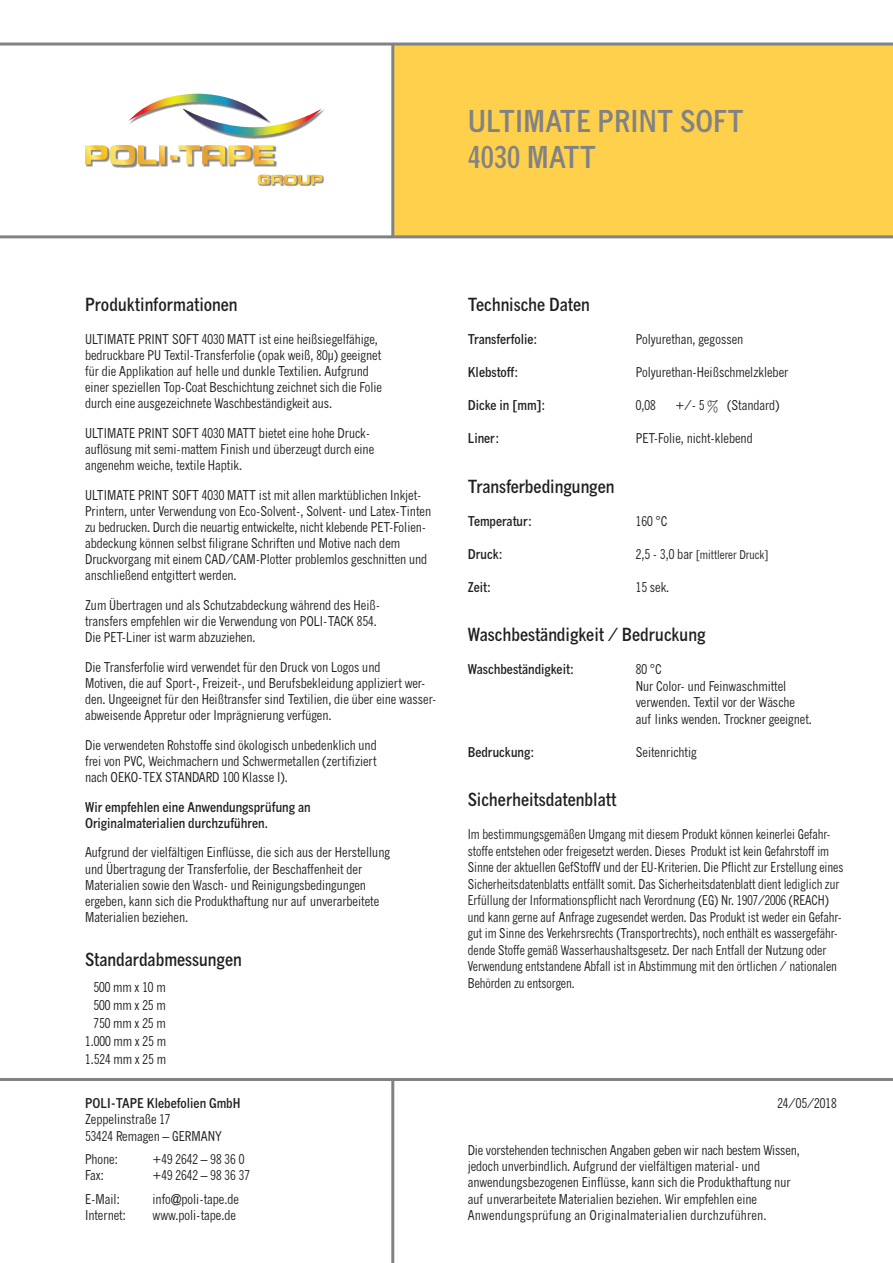
<style>
.page{position:relative;width:893px;height:1263px;background:#fff}
.page>*{position:absolute;margin:0;border:0;box-sizing:border-box;transform-origin:0 0}
.t1{font:700 condensed 30px/36px "News Gothic MT Pro";color:#808285}
.t2{font:700 condensed 18px "News Gothic MT Pro";color:#231f20}
.t3{font:condensed 13.5px/16px "News Gothic MT Pro";color:#231f20}
.t4{font:condensed 13.5px/16.5px "News Gothic MT Pro";color:#231f20;scale:.95 1}
.t5{font:700 condensed 13.5px/16px "News Gothic MT Pro";color:#231f20}
.t6{font:condensed 12px "News Gothic MT Pro";color:#231f20}
.s1{font-size:13.5px}
</style>
<div class="page">
<div style="left:393px;top:44px;width:500px;height:193px;background:#fed04c"></div>
<hr style="left:0;top:235px;width:893px;height:3px;background:#808285">
<hr style="left:0;top:43px;width:893px;height:3px;background:#808285">
<hr style="left:391px;top:44px;width:3px;height:193px;background:#808285">
<hr style="left:0;top:1078px;width:893px;height:3px;background:#808285">
<hr style="left:391px;top:1079px;width:3px;height:184px;background:#808285">
<img style="left:259px;top:175px;width:66px;height:11px">
<svg style="left:258px;top:175px;width:64px;height:10px"></svg>
<img style="left:86px;top:165px;width:82px;height:3px">
<img style="left:187px;top:146px;width:90px;height:21px">
<svg style="left:85px;top:145px;width:189px;height:20px"></svg>
<img style="left:230px;top:109px;width:95px;height:30px">
<svg style="left:128px;top:94px;width:194px;height:42px"></svg>
<h1 class="t1" style="left:468px;top:103px;width:277px">ULTIMATE PRINT SOFT<br>4030 MATT</h1>
<h2 class="t2" style="left:85px;top:293px;width:154px">Produktinformationen</h2>
<p class="t3" style="left:85px;top:331px;width:298px">ULTIMATE PRINT SOFT 4030 MATT ist eine heißsiegelfähige, bedruckbare PU Textil-Transferfolie (opak weiß, 80µ) geeignet für die Applikation auf helle und dunkle Textilien. Aufgrund einer speziellen Top-Coat Beschichtung zeichnet sich die Folie durch eine ausgezeichnete Waschbeständigkeit aus.</p>
<p class="t3" style="left:85px;top:425px;width:291px">ULTIMATE PRINT SOFT 4030 MATT bietet eine hohe Druck&shy;auflösung mit semi-mattem Finish und überzeugt durch eine angenehm weiche, textile Haptik.</p>
<p class="t3" style="left:85px;top:487px;width:348px">ULTIMATE PRINT SOFT 4030 MATT ist mit allen marktüblichen Inkjet-Printern, unter Verwendung von Eco-Solvent-, Solvent- und Latex-Tinten zu bedrucken. Durch die neuartig entwickelte, nicht klebende PET-Folien&shy;abdeckung können selbst filigrane Schriften und Motive nach dem Druckvorgang mit einem CAD/CAM-Plotter problemlos geschnitten und anschließend entgittert werden.</p>
<p class="t3" style="left:85px;top:597px;width:297px">Zum Übertragen und als Schutzabdeckung während des Heiß&shy;transfers empfehlen wir die Verwendung von POLI-TACK 854.<br>Die PET-Liner ist warm abzuziehen.</p>
<p class="t3" style="left:85px;top:659px;width:353px">Die Transferfolie wird verwendet für den Druck von Logos und<br>Motiven, die auf Sport-, Freizeit-, und Berufsbekleidung appliziert wer&shy;den. Ungeeignet für den Heißtransfer sind Textilien, die über eine wasser&shy;abweisende Appretur oder Imprägnierung verfügen.</p>
<p class="t3" style="left:85px;top:737px;width:293px;text-align:justify">Die verwendeten Rohstoffe sind ökologisch unbedenklich und frei von PVC, Weichmachern und Schwermetallen (zertifiziert nach OEKO-TEX STANDARD 100 Klasse I).</p>
<p class="t5" style="left:85px;top:798px;width:227px">Wir empfehlen eine Anwendungsprüfung an<br>Originalmaterialien durchzuführen.</p>
<p class="t3" style="left:85px;top:844px;width:306px">Aufgrund der vielfältigen Einflüsse, die sich aus der Herstellung und Übertragung der Transferfolie, der Beschaffenheit der Materialien sowie den Wasch- und Reinigungsbedingungen ergeben, kann sich die Produkthaftung nur auf unverarbeitete Materialien beziehen.</p>
<h2 class="t2" style="left:85px;top:948px;width:158px">Standardabmessungen</h2>
<p class="t3" style="left:85px;top:978px;width:82px;line-height:18px;text-align:right">500 mm x 10 m<br>500 mm x 25 m<br>750 mm x 25 m<br>1.000 mm x 25 m<br>1.524 mm x 25 m</p>
<p class="t5" style="left:85px;top:1095px;width:157px">POLI-TAPE Klebefolien GmbH</p>
<p class="t3" style="left:85px;top:1111px;width:138px">Zeppelinstraße 17<br>53424 Remagen – GERMANY</p>
<p class="t3" style="left:85px;top:1151px;width:34px">Phone:</p>
<p class="t3" style="left:153px;top:1151px;width:93px">+49 2642 – 98 36 0</p>
<p class="t3" style="left:85px;top:1167px;width:20px">Fax:</p>
<p class="t3" style="left:153px;top:1167px;width:99px">+49 2642 – 98 36 37</p>
<p class="t3" style="left:85px;top:1191px;width:36px">E-Mail:</p>
<p class="t3" style="left:153px;top:1191px;width:88px">info@poli-tape.de</p>
<p class="t3" style="left:85px;top:1207px;width:42px">Internet:</p>
<p class="t3" style="left:153px;top:1207px;width:85px">www.poli-tape.de</p>
<h2 class="t2" style="left:468px;top:293px;width:124px">Technische Daten</h2>
<p class="t5" style="left:468px;top:331px;width:71px">Transferfolie:</p>
<p class="t3" style="left:636px;top:331px;width:109px">Polyurethan, gegossen</p>
<p class="t5" style="left:468px;top:364px;width:52px">Klebstoff:</p>
<p class="t3" style="left:636px;top:364px;width:154px">Polyurethan-Heißschmelzkleber</p>
<p class="t5" style="left:468px;top:397px;width:79px">Dicke in [mm]:</p>
<p class="t3" style="left:636px;top:397px;width:21px">0,08</p>
<p class="t3" style="left:675px;top:397px;width:106px">+/- 5 % (Standard)</p>
<p class="t5" style="left:468px;top:430px;width:33px">Liner:</p>
<p class="t3" style="left:636px;top:430px;width:118px">PET-Folie, nicht-klebend</p>
<h2 class="t2" style="left:468px;top:475px;width:148px">Transferbedingungen</h2>
<p class="t5" style="left:468px;top:512px;width:66px">Temperatur:</p>
<p class="t3" style="left:636px;top:513px;width:33px">160 °C</p>
<p class="t5" style="left:468px;top:545px;width:36px">Druck:</p>
<p class="t6" style="left:636px;top:547px;width:134px"><span class="s1">2,5 - 3,0 bar</span> [mittlerer Druck]</p>
<p class="t5" style="left:468px;top:578px;width:25px">Zeit:</p>
<p class="t3" style="left:636px;top:579px;width:35px">15 sek.</p>
<h2 class="t2" style="left:468px;top:623px;width:239px">Waschbeständigkeit / Bedruckung</h2>
<p class="t5" style="left:468px;top:661px;width:108px">Waschbeständigkeit:</p>
<p class="t3" style="left:636px;top:661px;width:178px;line-height:16.5px">80 °C<br>Nur Color- und Feinwaschmittel verwenden. Textil vor der Wäsche auf links wenden. Trockner geeignet.</p>
<p class="t5" style="left:468px;top:743px;width:68px">Bedruckung:</p>
<p class="t3" style="left:636px;top:744px;width:63px">Seitenrichtig</p>
<h2 class="t2" style="left:468px;top:788px;width:150px">Sicherheitsdatenblatt</h2>
<p class="t4" style="left:468px;top:826px;width:397px">Im bestimmungsgemäßen Umgang mit diesem Produkt können keinerlei Gefahr&shy;stoffe entstehen oder freigesetzt werden. Dieses Produkt ist kein Gefahrstoff im Sinne der aktuellen GefStoffV und der EU-Kriterien. Die Pflicht zur Erstellung eines Sicherheitsdatenblatts entfällt somit. Das Sicherheitsdatenblatt dient lediglich zur Erfüllung der Informationspflicht nach Verordnung (EG) Nr. 1907/2006 (REACH) und kann gerne auf Anfrage zugesendet werden. Das Produkt ist weder ein Gefahr&shy;gut im Sinne des Verkehrsrechts (Transportrechts), noch enthält es wassergefähr&shy;dende Stoffe gemäß Wasserhaushaltsgesetz. Der nach Entfall der Nutzung oder Verwendung entstandene Abfall ist in Abstimmung mit den örtlichen / nationalen Behörden zu entsorgen.</p>
<p class="t3" style="left:777px;top:1095px;width:61px">24/05/2018</p>
<p class="t3" style="left:468px;top:1142px;width:334px">Die vorstehenden technischen Angaben geben wir nach bestem Wissen, jedoch unverbindlich. Aufgrund der vielfältigen material- und anwendungsbezogenen Einflüsse, kann sich die Produkthaftung nur auf unverarbeitete Materialien beziehen. Wir empfehlen eine Anwendungsprüfung an Originalmaterialien durchzuführen.</p>
</div>
